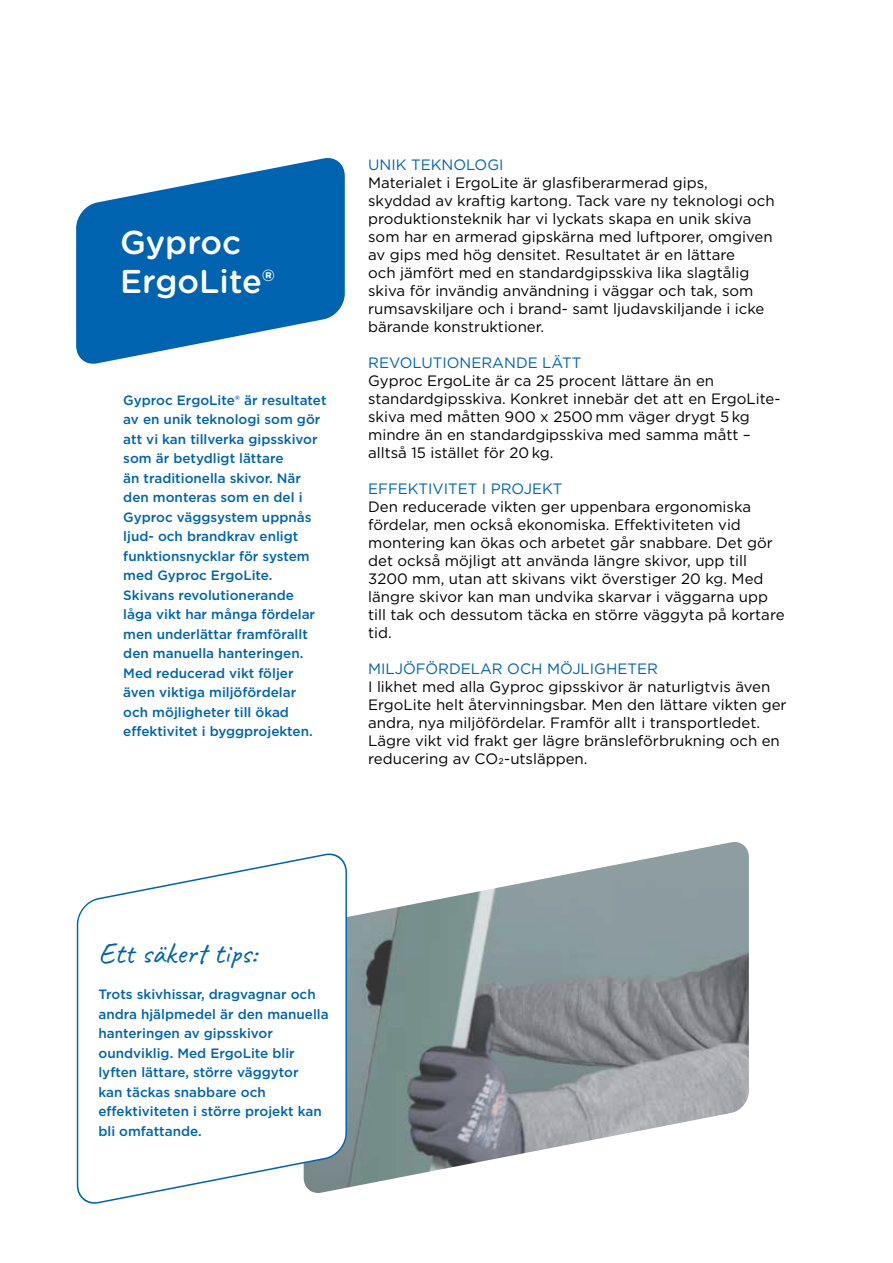
<style>
.page{position:relative;width:893px;height:1263px;background:#fff}
.page>*{position:absolute;margin:0;border:0;box-sizing:border-box;transform-origin:0 0}
.t1{font:500 33px/39.6px "Gotham Rounded";color:#fff}
.t2{font:30px "Caveat";color:#0063af}
.t3{font:15px/18px "Gotham";color:#000}
.t4{font:15px "Gotham";color:#0063af}
.t5{font:500 13.5px/19.5px "Gotham";color:#0063af}
</style>
<div class="page">
<svg style="left:76px;top:158px;width:269px;height:206px;fill:#0063af"></svg>
<img style="left:348px;top:842px;width:401px;height:346px">
<svg style="left:76px;top:853px;width:272px;height:351px"></svg>
<h1 class="t1" style="left:120px;top:221px;width:156px">Gyproc<br>ErgoLite®</h1>
<p class="t5" style="left:123px;top:390px;width:205px">Gyproc ErgoLite® är resultatet av en unik teknologi som gör att vi kan tillverka gipsskivor som är betydligt lättare<br>än traditionella skivor. När den monteras som en del i<br>Gyproc väggsystem uppnås ljud- och brandkrav enligt funktionsnycklar för system med Gyproc ErgoLite.<br>Skivans revolutionerande<br>låga vikt har många fördelar men underlättar framförallt den manuella hanteringen.<br>Med reducerad vikt följer även viktiga miljöfördelar<br>och möjligheter till ökad effektivitet i byggprojekten.</p>
<p class="t4" style="left:368px;top:155px;width:137px">UNIK TEKNOLOGI</p>
<p class="t3" style="left:368px;top:173px;width:408px">Materialet i ErgoLite är glasfiberarmerad gips, skyddad av kraftig kartong. Tack vare ny teknologi och produktionsteknik har vi lyckats skapa en unik skiva som har en armerad gipskärna med luftporer, omgiven av gips med hög densitet. Resultatet är en lättare<br>och jämfört med en standardgipsskiva lika slagtålig skiva för invändig användning i väggar och tak, som rumsavskiljare och i brand- samt ljudavskiljande i icke bärande konstruktioner.</p>
<p class="t4" style="left:368px;top:353px;width:215px">REVOLUTIONERANDE LÄTT</p>
<p class="t3" style="left:368px;top:371px;width:414px">Gyproc ErgoLite är ca 25 procent lättare än en standardgipsskiva. Konkret innebär det att en ErgoLite&shy;skiva med måtten 900 x 2500 mm väger drygt 5 kg mindre än en standardgipsskiva med samma mått – alltså 15 istället för 20 kg.</p>
<p class="t4" style="left:368px;top:479px;width:196px">EFFEKTIVITET I PROJEKT</p>
<p class="t3" style="left:368px;top:497px;width:418px">Den reducerade vikten ger uppenbara ergonomiska fördelar, men också ekonomiska. Effektiviteten vid montering kan ökas och arbetet går snabbare. Det gör det också möjligt att använda längre skivor, upp till 3200 mm, utan att skivans vikt överstiger 20 kg. Med längre skivor kan man undvika skarvar i väggarna upp till tak och dessutom täcka en större väggyta på kortare tid.</p>
<p class="t4" style="left:368px;top:659px;width:291px">MILJÖFÖRDELAR OCH MÖJLIGHETER</p>
<p class="t3" style="left:368px;top:677px;width:420px">I likhet med alla Gyproc gipsskivor är naturligtvis även ErgoLite helt återvinningsbar. Men den lättare vikten ger andra, nya miljöfördelar. Framför allt i transportledet.<br>Lägre vikt vid frakt ger lägre bränsleförbrukning och en reducering av CO2-utsläppen.</p>
<h2 class="t2" style="left:98px;top:934px;width:160px">Ett säkert tips:</h2>
<p class="t5" style="left:98px;top:984px;width:232px">Trots skivhissar, dragvagnar och andra hjälpmedel är den manuella hanteringen av gipsskivor oundviklig. Med ErgoLite blir lyften lättare, större väggytor<br>kan täckas snabbare och effektiviteten i större projekt kan bli omfattande.</p>
</div>
